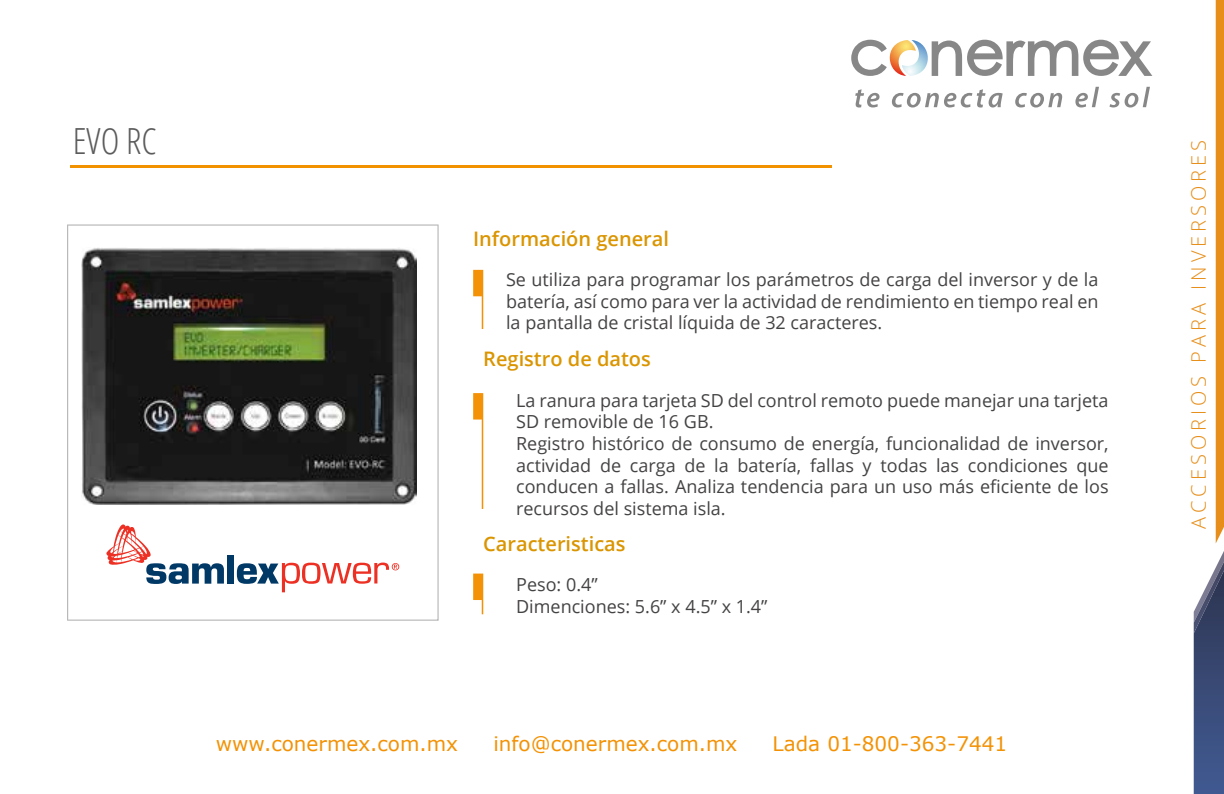
<style>
.page{position:relative;width:1224px;height:794px;background:#fff}
.page>*{position:absolute;margin:0;border:0;box-sizing:border-box;transform-origin:0 0}
.t1{font:300 condensed 36px "Open Sans";color:#5a5b5a}
.t2{font:20px "Verdana";color:#f39205}
.t3{font:600 20px "Open Sans";color:#da9501}
.t4{font:300 20px "Open Sans";letter-spacing:.2em;color:#e78e19}
.t5{font:18px/21.6px "Open Sans";color:#444242}
</style>
<div class="page">
<svg style="left:851px;top:40px;width:301px;height:36px"></svg>
<svg style="left:855px;top:89px;width:25px;height:18px"></svg>
<svg style="left:892px;top:89px;width:111px;height:18px"></svg>
<svg style="left:1015px;top:93px;width:47px;height:14px"></svg>
<svg style="left:1075px;top:87px;width:24px;height:20px"></svg>
<svg style="left:1109px;top:87px;width:41px;height:20px"></svg>
<hr style="left:71px;top:165px;width:761px;height:3px;background:#f39200">
<div style="left:1216px;top:0;width:8px;height:543px;background:#e78e1a"></div>
<svg style="left:1219px;top:551px;width:5px;height:9px"></svg>
<img style="left:1215px;top:560px;width:9px;height:9px">
<img style="left:1194px;top:569px;width:30px;height:225px">
<svg style="left:67px;top:224px;width:372px;height:396px"></svg>
<img style="left:82px;top:248px;width:334px;height:257px">
<div style="left:228px;top:555px;width:6px;height:28px;background:#003866"></div>
<svg style="left:106px;top:524px;width:118px;height:60px"></svg>
<svg style="left:237px;top:562px;width:162px;height:30px"></svg>
<svg style="left:473px;top:270px;width:10px;height:59px"></svg>
<svg style="left:473px;top:393px;width:10px;height:116px"></svg>
<svg style="left:473px;top:573px;width:10px;height:41px"></svg>
<h1 class="t1" style="left:73px;top:117px;width:85px">EVO RC</h1>
<p class="t3" style="left:473px;top:225px;width:197px">Información general</p>
<p class="t5" style="left:506px;top:268px;width:594px;text-align:justify">Se utiliza para programar los parámetros de carga del inversor y de la batería, así como para ver la actividad de rendimiento en tiempo real en la pantalla de cristal líquida de 32 caracteres.</p>
<p class="t3" style="left:483px;top:345px;width:169px">Registro de datos</p>
<p class="t5" style="left:516px;top:389px;width:594px">La ranura para tarjeta SD del control remoto puede manejar una tarjeta SD removible de 16 GB.<br>Registro histórico de consumo de energía, funcionalidad de inversor, actividad de carga de la batería, fallas y todas las condiciones que conducen a fallas. Analiza tendencia para un uso más eficiente de los recursos del sistema isla.</p>
<p class="t3" style="left:483px;top:530px;width:144px">Caracteristicas</p>
<p class="t5" style="left:516px;top:573px;width:253px">Peso: 0.4”<br>Dimenciones: 5.6” x 4.5” x 1.4”</p>
<p class="t2" style="left:216px;top:731px;width:244px">www.conermex.com.mx</p>
<p class="t2" style="left:493px;top:731px;width:246px">info@conermex.com.mx</p>
<p class="t2" style="left:773px;top:731px;width:236px">Lada 01-800-363-7441</p>
<p class="t4" style="left:1185px;top:529px;width:391px;rotate:-90deg">ACCESORIOS PARA INVERSORES</p>
</div>
